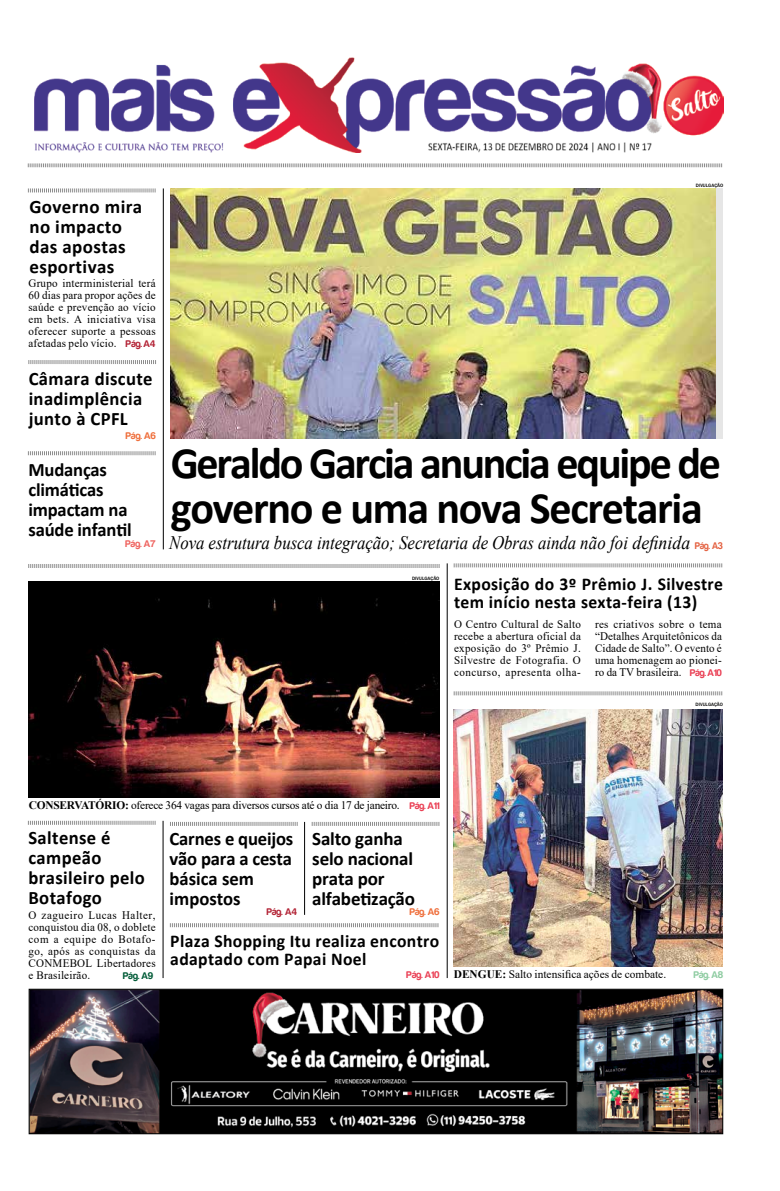
<style>
.page{position:relative;width:780px;height:1191px;background:#fff}
.page>*{position:absolute;margin:0;border:0;box-sizing:border-box;transform-origin:0 0}
.t1{font:700 45px/45px "Calibri";letter-spacing:-.05em;color:#000}
.t2{font:700 19px/20px "Calibri";color:#000}
.t3{font:700 19px/20px "Calibri";letter-spacing:.02em;color:#000}
.t4{font:italic 19px "Times New Roman";color:#000;scale:.88 1}
.t5{font:700 18px/18px "Calibri";letter-spacing:.02em;color:#000}
.t6{font:11.5px/12px "Times New Roman";letter-spacing:.02em;color:#000;text-align:justify;scale:.96 1}
.t7{font:11.5px "Times New Roman";letter-spacing:-.02em;color:#000}
.t8{font:11.5px "Times New Roman";color:#000}
.t9{font:10px "Harabara";color:#ef6f3c}
.t10{font:10px "Harabara";color:#ea3f54}
.t11{font:10px "Harabara";color:#8fcca2}
.t12{font:10px "Harabara";color:#ef6460}
.t13{font:10px "Harabara";color:#b32436}
.t14{font:10px "Harabara";color:#005b37}
.t15{font:500 4.9px "Franklin Gothic";color:#000}
.s1{font-family:"Harabara";font-size:10px;color:#b32436}
.s2{font-family:"Harabara";font-style:normal;font-size:10px;color:#e46242}
.s3{font-family:"Harabara";font-size:10px;color:#ea3f54}
.s4{font-weight:700}
</style>
<div class="page">
<img style="left:34px;top:58px;width:689px;height:95px">
<svg style="left:28px;top:163px;width:694px;height:5px"></svg>
<img style="left:31px;top:990px;width:690px;height:142px">
<div style="left:29px;top:988px;width:694px;height:146px;border:1px solid #000"></div>
<svg style="left:28px;top:564px;width:412px;height:4px;background:#c4c4c4"></svg>
<svg style="left:454px;top:691px;width:268px;height:4px"></svg>
<svg style="left:454px;top:563px;width:268px;height:4px"></svg>
<svg style="left:170px;top:923px;width:268px;height:4px"></svg>
<svg style="left:28px;top:188px;width:128px;height:4px"></svg>
<svg style="left:28px;top:821px;width:128px;height:4px"></svg>
<svg style="left:28px;top:451px;width:128px;height:4px"></svg>
<svg style="left:170px;top:822px;width:128px;height:4px"></svg>
<svg style="left:312px;top:822px;width:127px;height:4px"></svg>
<svg style="left:28px;top:360px;width:128px;height:4px"></svg>
<img style="left:171px;top:188px;width:544px;height:250px">
<img style="left:28px;top:581px;width:411px;height:216px">
<img style="left:454px;top:709px;width:268px;height:257px">
<hr style="left:163px;top:188px;width:1px;height:361px;background:#000">
<hr style="left:447px;top:563px;width:1px;height:415px;background:#000">
<hr style="left:304px;top:822px;width:1px;height:93px;background:#000">
<hr style="left:163px;top:821px;width:1px;height:157px;background:#000">
<h2 class="t3" style="left:29px;top:197px;width:114px">Governo mira no impacto das apostas esportivas</h2>
<p class="t6" style="left:28px;top:276px;width:134px">Grupo interministerial terá 60 dias para propor ações de saúde e prevenção ao vício em bets. A iniciativa visa oferecer suporte a pessoas afetadas pelo vício. <span class="s1">Pág. A4</span></p>
<h2 class="t3" style="left:29px;top:368px;width:125px">Câmara discute inadimplência junto à CPFL</h2>
<p class="t9" style="left:126px;top:430px;width:32px">Pág. A6</p>
<h2 class="t2" style="left:28px;top:460px;width:105px">Mudanças climáticas impactam na saúde infantil</h2>
<p class="t12" style="left:125px;top:539px;width:32px">Pág. A7</p>
<p class="t15" style="left:695px;top:182px;width:29px">DIVULGAÇÃO</p>
<h1 class="t1" style="left:171px;top:439px;width:552px">Geraldo Garcia anuncia equipe de governo e uma nova Secretaria</h1>
<h2 class="t4" style="left:169px;top:530px;width:630px">Nova estrutura busca integração; Secretaria de Obras ainda não foi definida <span class="s2">Pág. A3</span></h2>
<p class="t15" style="left:412px;top:575px;width:29px">DIVULGAÇÃO</p>
<h3 class="t5" style="left:454px;top:574px;width:270px">Exposição do 3º Prêmio J. Silvestre tem início nesta sexta-feira (13)</h3>
<p class="t6" style="left:454px;top:617px;width:134px">O Centro Cultural de Salto recebe a abertura oficial da exposição do 3º Prêmio J.<br>Silvestre de Fotografia. O concurso, apresenta olha-</p>
<p class="t6" style="left:595px;top:617px;width:134px">res criativos sobre o tema “Detalhes Arquitetônicos da Cidade de Salto”. O evento é uma homenagem ao pionei&shy;ro da TV brasileira. <span class="s3">Pág. A10</span></p>
<p class="t15" style="left:695px;top:701px;width:29px">DIVULGAÇÃO</p>
<p class="t7" style="left:29px;top:797px;width:412px"><span class="s4">CONSERVATÓRIO:</span> oferece 364 vagas para diversos cursos até o dia 17 de janeiro. <span class="s3">Pág. A11</span></p>
<h2 class="t3" style="left:28px;top:827px;width:118px">Saltense é campeão brasileiro pelo<br>Botafogo</h2>
<p class="t6" style="left:28px;top:908px;width:134px">O zagueiro Lucas Halter, conquistou dia 08, o doblete com a equipe do Botafo&shy;go, após as conquistas da CONMEBOL Libertadores e Brasileirão.</p>
<p class="t14" style="left:123px;top:970px;width:32px">Pág. A9</p>
<h2 class="t2" style="left:170px;top:828px;width:125px">Carnes e queijos vão para a cesta básica sem impostos</h2>
<h2 class="t2" style="left:312px;top:828px;width:104px">Salto ganha selo nacional prata por alfabetização</h2>
<p class="t13" style="left:267px;top:906px;width:32px">Pág. A4</p>
<p class="t9" style="left:409px;top:906px;width:32px">Pág. A6</p>
<h3 class="t5" style="left:170px;top:931px;width:270px">Plaza Shopping Itu realiza encontro adaptado com Papai Noel</h3>
<p class="t10" style="left:406px;top:969px;width:34px">Pág. A10</p>
<p class="t8" style="left:454px;top:966px;width:214px"><span class="s4">DENGUE:</span> Salto intensifica ações de combate.</p>
<p class="t11" style="left:694px;top:970px;width:31px">Pág. A8</p>
</div>
